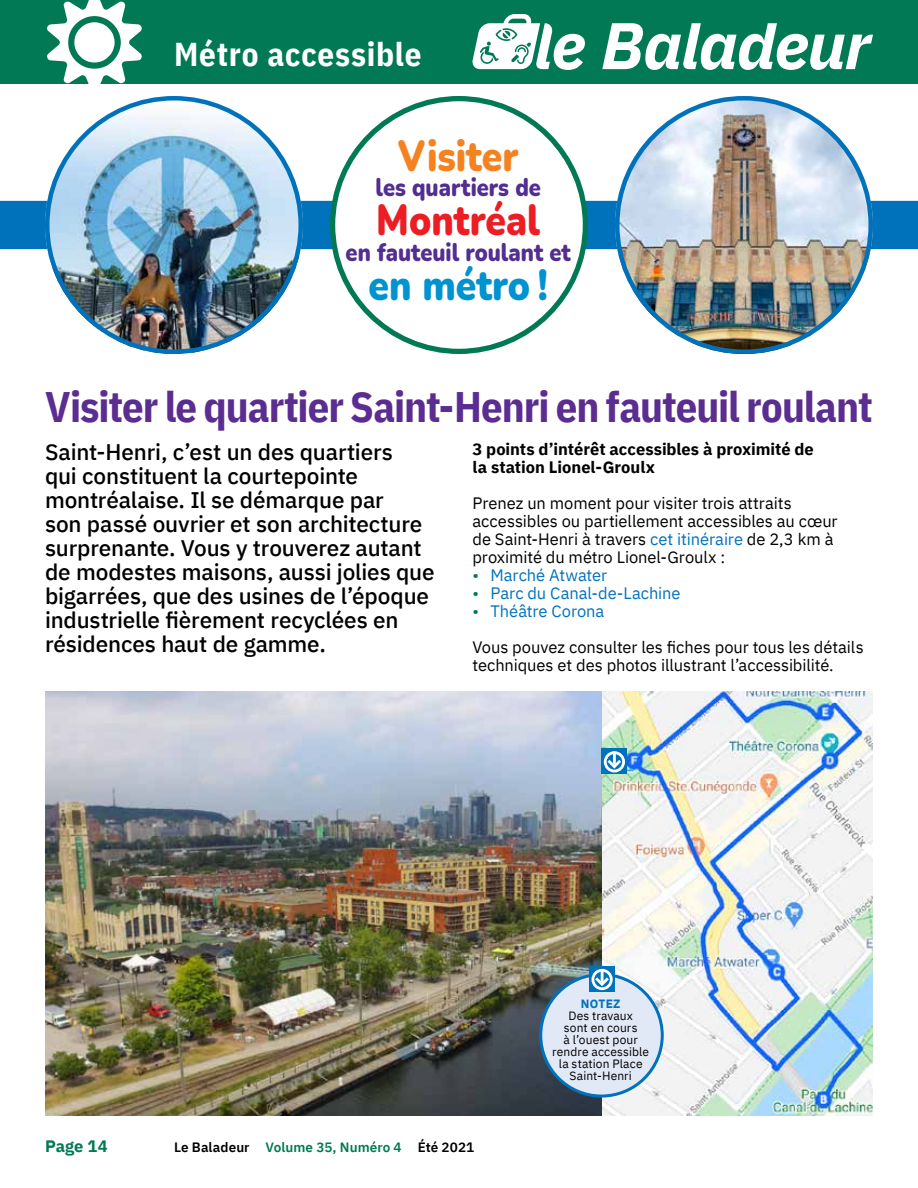
<style>
.page{position:relative;width:918px;height:1188px;background:#fff}
.page>*{position:absolute;margin:0;border:0;box-sizing:border-box;transform-origin:0 0}
.t1{font:900 43.5px "Nunito";color:#ed1d24;scale:.85 1}
.t2{font:900 43.5px "Nunito";color:#0093d0;scale:.85 1}
.t3{font:900 43.5px "Nunito";color:#f58220;scale:.85 1}
.t4{font:700 42.6px "IBM Plex Sans Cond";letter-spacing:-.025em;color:#5c2d91}
.t5{font:700 33px "IBM Plex Sans Cond";letter-spacing:.025em;color:#fff}
.t6{font:900 25.5px "Nunito";color:#522e91;scale:.85 1}
.t7{font:500 22.5px/24px "IBM Plex Sans";letter-spacing:-.005em;color:#000}
.t8{font:16.5px/18px "IBM Plex Sans";letter-spacing:-.005em;color:#000}
.t9{font:700 16.5px/18px "IBM Plex Sans";color:#000}
.t10{font:16.5px "IBM Plex Sans";letter-spacing:-.005em;color:#0072bc}
.t11{font:700 16.5px "IBM Plex Sans";color:#007954}
.t12{font:600 13.5px "IBM Plex Sans";letter-spacing:.005em;color:#000}
.t13{font:12px/12px "IBM Plex Sans";letter-spacing:.01em;color:#000;text-align:center}
.t14{font:700 12px "IBM Plex Sans";letter-spacing:.015em;color:#0072bc}
.s1{color:#0072bc}
.s2{color:#007954}
</style>
<div class="page">
<div style="left:0;top:0;width:918px;height:84px;background:#007954"></div>
<svg style="left:602px;top:23px;width:271px;height:47px"></svg>
<svg style="left:472px;top:14px;width:113px;height:56px"></svg>
<div style="left:0;top:201px;width:918px;height:48px;background:#0072bc"></div>
<img style="left:45px;top:96px;width:258px;height:258px;border-radius:129px">
<div style="left:333px;top:99px;width:252px;height:252px;background:#fff;border-radius:50%"></div>
<img style="left:615px;top:98px;width:258px;height:256px">
<img style="left:45px;top:691px;width:828px;height:425px">
<div style="left:602px;top:748px;width:25px;height:26px;background:#0072bc"></div>
<div style="left:604px;top:751px;width:21px;height:21px;border:3px solid #fff;border-radius:50%"></div>
<svg style="left:605px;top:753px;width:19px;height:18px"></svg>
<div style="left:541px;top:975px;width:121px;height:121px;background:#e1e8f6;border-radius:50%"></div>
<div style="left:539px;top:973px;width:125px;height:125px;border:3px solid #0072bc;border-radius:50%"></div>
<div style="left:589px;top:966px;width:26px;height:26px;background:#0072bc"></div>
<div style="left:591px;top:969px;width:22px;height:21px;border:3px solid #fff;border-radius:50%"></div>
<svg style="left:592px;top:970px;width:20px;height:18px"></svg>
<h3 class="t5" style="left:174px;top:28px;width:249px">Métro accessible</h3>
<h1 class="t3" style="left:398px;top:125px;width:144px">Visiter</h1>
<p class="t6" style="left:376px;top:169px;width:196px">les quartiers de</p>
<h1 class="t1" style="left:376px;top:189px;width:194px">Montréal</h1>
<p class="t6" style="left:346px;top:234px;width:266px">en fauteuil roulant et</p>
<h1 class="t2" style="left:369px;top:254px;width:212px">en métro !</h1>
<h2 class="t4" style="left:45px;top:373px;width:829px">Visiter le quartier Saint-Henri en fauteuil roulant</h2>
<p class="t7" style="left:45px;top:438px;width:391px">Saint-Henri, c’est un des quartiers<br>qui constituent la courtepointe montréalaise. Il se démarque par<br>son passé ouvrier et son architecture surprenante. Vous y trouverez autant de modestes maisons, aussi jolies que bigarrées, que des usines de l’époque industrielle fièrement recyclées en résidences haut de gamme.</p>
<p class="t9" style="left:472px;top:439px;width:343px">3 points d’intérêt accessibles à proximité de la station Lionel-Groulx</p>
<p class="t8" style="left:472px;top:493px;width:367px">Prenez un moment pour visiter trois attraits accessibles ou partiellement accessibles au cœur de Saint-Henri à travers <span class="s1">cet itinéraire</span> de 2,3 km à proximité du métro Lionel-Groulx :</p>
<p class="t10" style="left:472px;top:563px;width:136px"><span class="s2">•</span> Marché Atwater</p>
<p class="t10" style="left:472px;top:581px;width:210px"><span class="s2">•</span> Parc du Canal-de-Lachine</p>
<p class="t8" style="left:472px;top:592px;width:393px;line-height:36px"><span class="s2">•</span> <span class="s1">Théâtre Corona<br></span>Vous pouvez consulter les fiches pour tous les détails</p>
<p class="t8" style="left:472px;top:655px;width:363px">techniques et des photos illustrant l’accessibilité.</p>
<p class="t11" style="left:45px;top:1133px;width:64px">Page 14</p>
<p class="t12" style="left:174px;top:1137px;width:302px">Le Baladeur <span class="s2">Volume 35, Numéro 4</span> Été 2021</p>
<p class="t14" style="left:581px;top:994px;width:41px">NOTEZ</p>
<p class="t13" style="left:552px;top:1009px;width:98px">Des travaux<br>sont en cours<br>à l’ouest pour rendre accessible la station Place<br>Saint-Henri</p>
</div>
